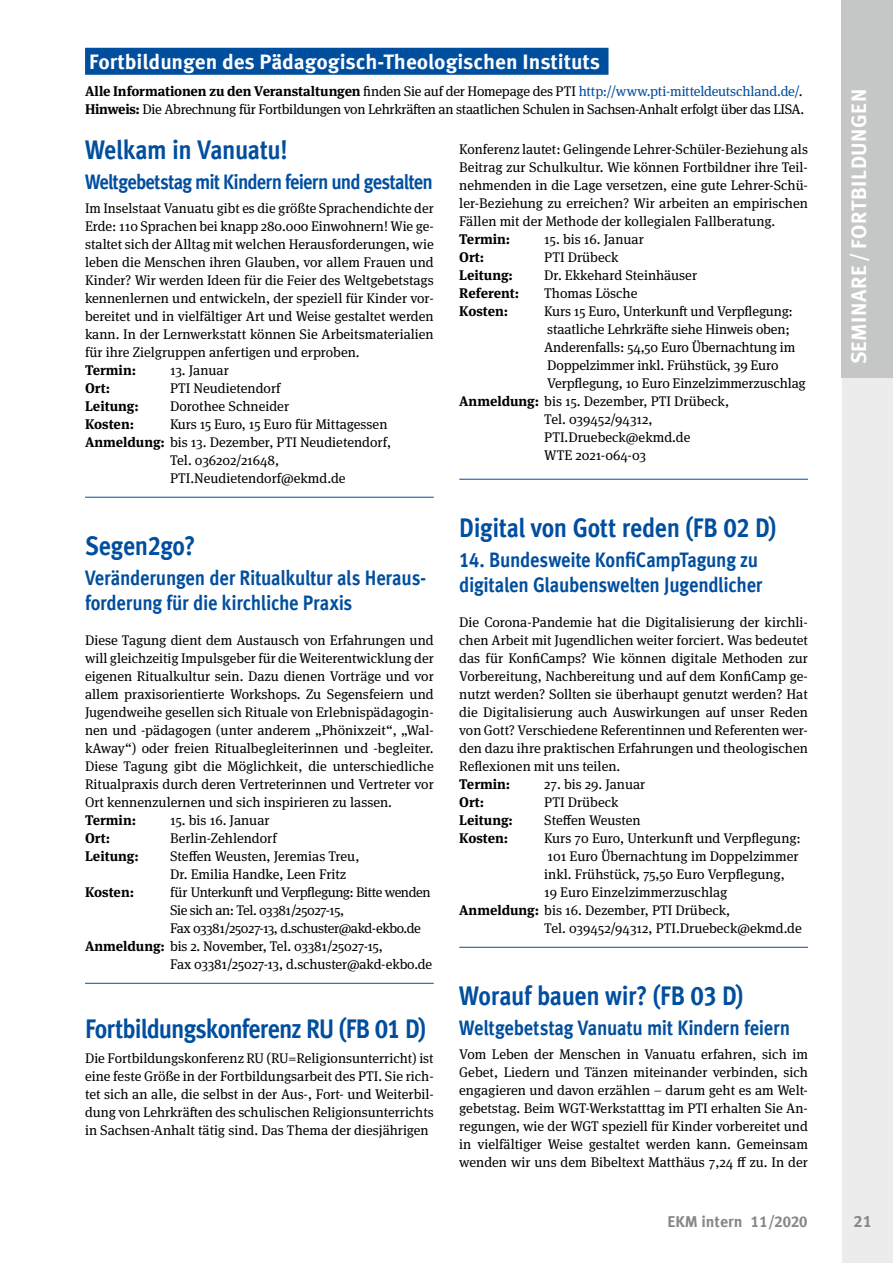
<style>
.page{position:relative;width:893px;height:1263px;background:#fff}
.page>*{position:absolute;margin:0;border:0;box-sizing:border-box;transform-origin:0 0}
.H4_18pt{font:700 condensed 27px "Meta Offc";letter-spacing:-.015em;color:#004e9e}
.H5_14p_blau{font:700 condensed 21px/25.5px "Meta Offc";letter-spacing:-.015em;color:#004e9e}
.H3_16pt_Balken{font:700 21px "Meta Offc";color:#fff}
.H5_14p_blau-2{font:700 condensed 21px "Meta Offc";letter-spacing:-.035em;color:#004e9e}
.H3_16pt_Balken-2{font:700 21px "Meta Offc";letter-spacing:.025em;color:#fff}
.t1{font:700 16.5px "Meta Offc";color:#878786}
.t2{font:700 15.75px "Meta Offc";color:#878786}
.Fließtext{font:13.95px/18px "Meta Serif OT";color:#000;text-align:justify}
.verschachtelt_I{font:13.95px/18px "Meta Serif OT";color:#000}
.Text_einspaltig{font:13.95px/18px "Meta Serif OT";letter-spacing:-.02em;color:#000}
.verschachtelt_I-2{font:700 13.95px "Meta Serif OT";color:#000}
.verschachtelt_I-3{font:13.95px/18px "Meta Serif OT";letter-spacing:-.03em;color:#000}
.s1{font-weight:700}
.s2{color:#004e9e}
</style>
<div class="page">
<div style="left:842px;top:0;width:51px;height:1263px;background:#ececed"></div>
<div style="left:85px;top:48px;width:523px;height:27px;background:#004e9e"></div>
<hr style="left:85px;top:497px;width:349px;height:1px;background:#004e9e">
<hr style="left:85px;top:983px;width:349px;height:1px;background:#004e9e">
<hr style="left:459px;top:479px;width:349px;height:1px;background:#004e9e">
<hr style="left:459px;top:947px;width:349px;height:1px;background:#004e9e">
<div style="left:842px;top:0;width:51px;height:377px;background:#c5c6c6"></div>
<p class="H3_16pt_Balken" style="left:89px;top:49px;width:512px">Fortbildungen des Pädagogisch-Theologischen Instituts</p>
<p class="Text_einspaltig" style="left:85px;top:82px;width:721px"><span class="s1">Alle Informationen zu den Veranstaltungen</span> finden Sie auf der Homepage des PTI <span class="s2">http://www.pti-mitteldeutschland.de/</span>.<br><span class="s1">Hinweis:</span> Die Abrechnung für Fortbildungen von Lehrkräften an staatlichen Schulen in Sachsen-Anhalt erfolgt über das LISA.</p>
<p class="H4_18pt" style="left:85px;top:134px;width:204px">Welkam in Vanuatu!</p>
<p class="H5_14p_blau-2" style="left:85px;top:169px;width:349px">Weltgebetstag mit Kindern feiern und gestalten</p>
<p class="Fließtext" style="left:85px;top:199px;width:350px">Im Inselstaat Vanuatu gibt es die größte Sprachendichte der Erde: 110 Sprachen bei knapp 280.000 Einwohnern! Wie ge&shy;staltet sich der Alltag mit welchen Herausforderungen, wie leben die Menschen ihren Glauben, vor allem Frauen und Kinder? Wir werden Ideen für die Feier des Weltgebetstags kennenlernen und entwickeln, der speziell für Kinder vor&shy;bereitet und in vielfältiger Art und Weise gestaltet werden kann. In der Lernwerkstatt können Sie Arbeitsmaterialien für ihre Zielgruppen anfertigen und erproben.</p>
<p class="verschachtelt_I-2" style="left:85px;top:361px;width:53px">Termin:</p>
<p class="verschachtelt_I" style="left:170px;top:361px;width:60px">13. Januar</p>
<p class="verschachtelt_I-2" style="left:85px;top:379px;width:27px">Ort:</p>
<p class="verschachtelt_I" style="left:170px;top:379px;width:112px">PTI Neudietendorf</p>
<p class="verschachtelt_I-2" style="left:85px;top:397px;width:55px">Leitung:</p>
<p class="verschachtelt_I" style="left:170px;top:397px;width:121px">Dorothee Schneider</p>
<p class="verschachtelt_I-2" style="left:85px;top:415px;width:51px">Kosten:</p>
<p class="verschachtelt_I" style="left:170px;top:415px;width:219px">Kurs 15 Euro, 15 Euro für Mittagessen</p>
<p class="verschachtelt_I" style="left:170px;top:433px;width:223px;text-indent:-85px"><span class="s1">Anmeldung:</span> bis 13. Dezember, PTI Neudietendorf,<br>Tel. 036202/21648,<br>PTI.Neudietendorf@ekmd.de</p>
<p class="Fließtext" style="left:459px;top:140px;width:350px">Konferenz lautet: Gelingende Lehrer-Schüler-Beziehung als Beitrag zur Schulkultur. Wie können Fortbildner ihre Teil&shy;nehmenden in die Lage versetzen, eine gute Lehrer-Schü&shy;ler-Beziehung zu erreichen? Wir arbeiten an empirischen Fällen mit der Methode der kollegialen Fallberatung.</p>
<p class="verschachtelt_I-2" style="left:459px;top:230px;width:53px">Termin:</p>
<p class="verschachtelt_I" style="left:544px;top:230px;width:101px">15. bis 16. Januar</p>
<p class="verschachtelt_I-2" style="left:459px;top:248px;width:27px">Ort:</p>
<p class="verschachtelt_I" style="left:544px;top:248px;width:76px">PTI Drübeck</p>
<p class="verschachtelt_I-2" style="left:459px;top:266px;width:55px">Leitung:</p>
<p class="verschachtelt_I" style="left:544px;top:266px;width:154px">Dr. Ekkehard Steinhäuser</p>
<p class="verschachtelt_I-2" style="left:459px;top:284px;width:61px">Referent:</p>
<p class="verschachtelt_I" style="left:544px;top:284px;width:95px">Thomas Lösche</p>
<p class="verschachtelt_I-2" style="left:459px;top:302px;width:51px">Kosten:</p>
<p class="verschachtelt_I" style="left:544px;top:302px;width:263px">Kurs 15 Euro, Unterkunft und Verpflegung: staatliche Lehrkräfte siehe Hinweis oben; Anderenfalls: 54,50 Euro Übernachtung im Doppelzimmer inkl. Frühstück, 39 Euro Verpflegung, 10 Euro Einzelzimmerzuschlag</p>
<p class="verschachtelt_I" style="left:544px;top:392px;width:186px;text-indent:-85px"><span class="s1">Anmeldung:</span> bis 15. Dezember, PTI Drübeck,<br>Tel. 039452/94312,<br>PTI.Druebeck@ekmd.de<br>WTE 2021-064-03</p>
<p class="H4_18pt" style="left:85px;top:530px;width:112px">Segen2go?</p>
<p class="H5_14p_blau" style="left:85px;top:565px;width:343px">Veränderungen der Ritualkultur als Heraus&shy;forderung für die kirchliche Praxis</p>
<p class="Fließtext" style="left:85px;top:631px;width:350px">Diese Tagung dient dem Austausch von Erfahrungen und will gleichzeitig Impulsgeber für die Weiterentwicklung der eigenen Ritualkultur sein. Dazu dienen Vorträge und vor allem praxisorientierte Workshops. Zu Segensfeiern und Jugendweihe gesellen sich Rituale von Erlebnispädagogin&shy;nen und -pädagogen (unter anderem „Phönixzeit“, „Wal&shy;kAway“) oder freien Ritualbegleiterinnen und -begleiter.<br>Diese Tagung gibt die Möglichkeit, die unterschiedliche Ritualpraxis durch deren Vertreterinnen und Vertreter vor Ort kennenzulernen und sich inspirieren zu lassen.</p>
<p class="verschachtelt_I-2" style="left:85px;top:811px;width:53px">Termin:</p>
<p class="verschachtelt_I" style="left:170px;top:811px;width:101px">15. bis 16. Januar</p>
<p class="verschachtelt_I-2" style="left:85px;top:829px;width:27px">Ort:</p>
<p class="verschachtelt_I" style="left:170px;top:829px;width:108px">Berlin-Zehlendorf</p>
<p class="verschachtelt_I-2" style="left:85px;top:847px;width:55px">Leitung:</p>
<p class="verschachtelt_I" style="left:170px;top:847px;width:191px">Steffen Weusten, Jeremias Treu,<br>Dr. Emilia Handke, Leen Fritz</p>
<p class="verschachtelt_I-2" style="left:85px;top:883px;width:51px">Kosten:</p>
<p class="verschachtelt_I-3" style="left:170px;top:883px;width:262px">für Unterkunft und Verpflegung: Bitte wenden<br>Sie sich an: Tel. 03381/25027-15,<br>Fax 03381/25027-13, d.schuster@akd-ekbo.de</p>
<p class="verschachtelt_I" style="left:170px;top:937px;width:264px;text-indent:-85px"><span class="s1">Anmeldung:</span> bis 2. November, Tel. 03381/25027-15,<br>Fax 03381/25027-13, d.schuster@akd-ekbo.de</p>
<p class="H4_18pt" style="left:85px;top:1013px;width:342px">Fortbildungskonferenz RU (FB 01 D)</p>
<p class="Fließtext" style="left:85px;top:1049px;width:350px">Die Fortbildungskonferenz RU (RU=Religionsunterricht) ist eine feste Größe in der Fortbildungsarbeit des PTI. Sie rich&shy;tet sich an alle, die selbst in der Aus-, Fort- und Weiterbil&shy;dung von Lehrkräften des schulischen Religionsunterrichts in Sachsen-Anhalt tätig sind. Das Thema der diesjährigen</p>
<p class="H4_18pt" style="left:459px;top:512px;width:319px">Digital von Gott reden (FB 02 D)</p>
<p class="H5_14p_blau" style="left:459px;top:547px;width:305px">14. Bundesweite KonfiCampTagung zu digitalen Glaubenswelten Jugendlicher</p>
<p class="Fließtext" style="left:459px;top:613px;width:350px">Die Corona-Pandemie hat die Digitalisierung der kirchli&shy;chen Arbeit mit Jugendlichen weiter forciert. Was bedeutet das für KonfiCamps? Wie können digitale Methoden zur Vorbereitung, Nachbereitung und auf dem KonfiCamp ge&shy;nutzt werden? Sollten sie überhaupt genutzt werden? Hat die Digitalisierung auch Auswirkungen auf unser Reden von Gott? Verschiedene Referentinnen und Referenten wer&shy;den dazu ihre praktischen Erfahrungen und theologischen Reflexionen mit uns teilen.</p>
<p class="verschachtelt_I-2" style="left:459px;top:775px;width:53px">Termin:</p>
<p class="verschachtelt_I" style="left:544px;top:775px;width:103px">27. bis 29. Januar</p>
<p class="verschachtelt_I-2" style="left:459px;top:793px;width:27px">Ort:</p>
<p class="verschachtelt_I" style="left:544px;top:793px;width:76px">PTI Drübeck</p>
<p class="verschachtelt_I-2" style="left:459px;top:811px;width:55px">Leitung:</p>
<p class="verschachtelt_I" style="left:544px;top:811px;width:98px">Steffen Weusten</p>
<p class="verschachtelt_I-2" style="left:459px;top:829px;width:51px">Kosten:</p>
<p class="verschachtelt_I" style="left:544px;top:829px;width:258px">Kurs 70 Euro, Unterkunft und Verpflegung:<br>101 Euro Übernachtung im Doppelzimmer inkl. Frühstück, 75,50 Euro Verpflegung, 19 Euro Einzelzimmerzuschlag</p>
<p class="verschachtelt_I" style="left:544px;top:901px;width:259px;text-indent:-85px"><span class="s1">Anmeldung:</span> bis 16. Dezember, PTI Drübeck,<br>Tel. 039452/94312, PTI.Druebeck@ekmd.de</p>
<p class="H4_18pt" style="left:459px;top:980px;width:286px">Worauf bauen wir? (FB 03 D)</p>
<p class="H5_14p_blau" style="left:459px;top:1015px;width:332px">Weltgebetstag Vanuatu mit Kindern feiern</p>
<p class="Fließtext" style="left:459px;top:1045px;width:350px">Vom Leben der Menschen in Vanuatu erfahren, sich im Gebet, Liedern und Tänzen miteinander verbinden, sich engagieren und davon erzählen – darum geht es am Welt&shy;gebetstag. Beim WGT-Werkstatttag im PTI erhalten Sie An&shy;regungen, wie der WGT speziell für Kinder vorbereitet und in vielfältiger Weise gestaltet werden kann. Gemeinsam wenden wir uns dem Bibeltext Matthäus 7,24 ff zu. In der</p>
<p class="H3_16pt_Balken-2" style="left:846px;top:364px;width:277px;rotate:-90deg">SEMINARE/ FORTBILDUNGEN</p>
<p class="t2" style="left:667px;top:1212px;width:142px">EKM intern 11/2020</p>
<p class="t1" style="left:853px;top:1211px;width:20px">21</p>
</div>
